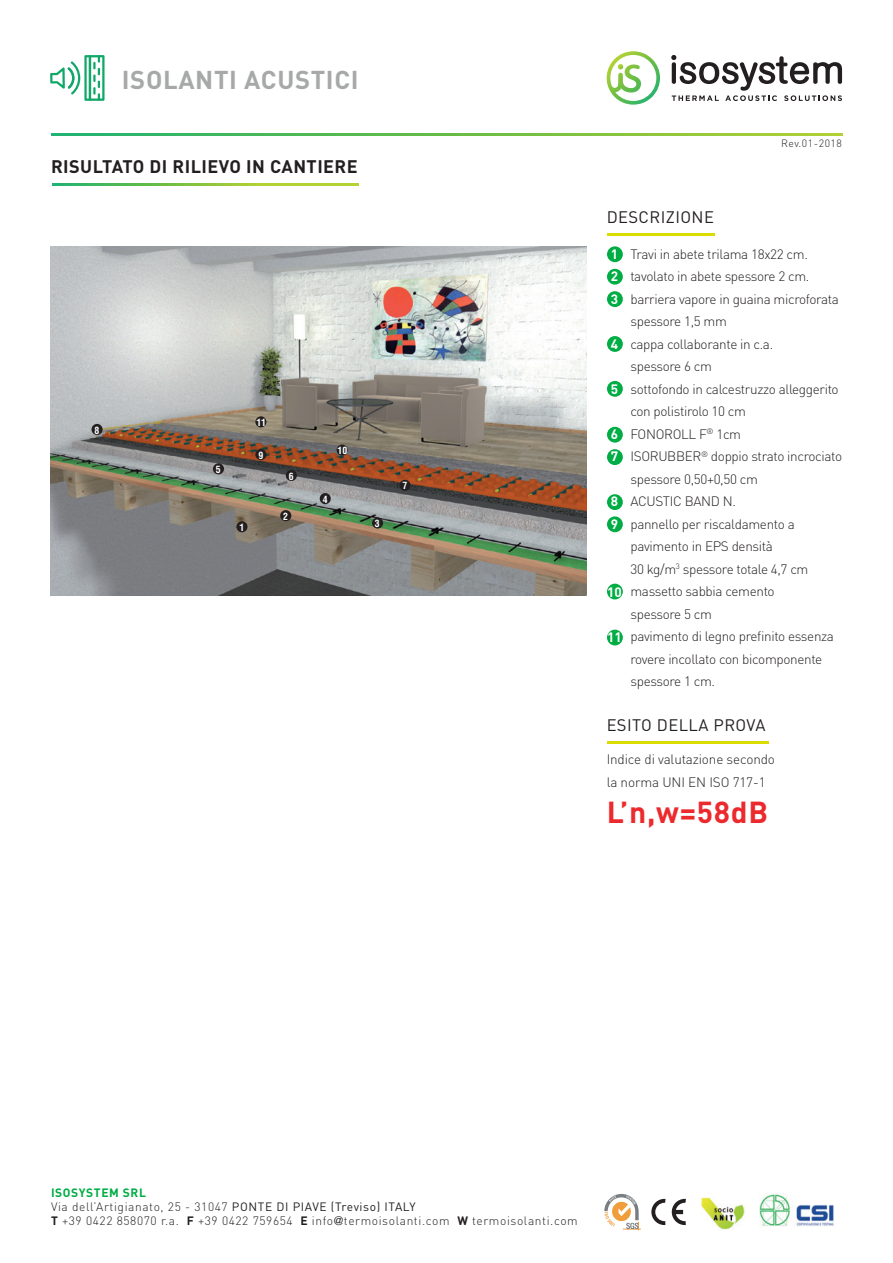
<style>
.page{position:relative;width:893px;height:1263px;background:#fff}
.page>*{position:absolute;margin:0;border:0;box-sizing:border-box;transform-origin:0 0}
.t1{font:700 30px "DIN";color:#ec2a2d}
.t2{font:700 25.5px "DIN";letter-spacing:.025em;color:#a7a9a9}
.t3{font:700 18px "DIN";letter-spacing:.025em;color:#231f20}
.t4{font:16.5px "DIN";letter-spacing:.025em;color:#231f20}
.t5{font:300 13.5px/22.5px "DIN";letter-spacing:-.025em;color:#231f20}
.t6{font:700 13.5px "DIN";color:#fff}
.t7{font:300 12px "DIN";letter-spacing:.05em;color:#231f20}
.t8{font:700 12px "DIN";letter-spacing:.05em;color:#00ad44}
.t9{font:300 10.5px "DIN";letter-spacing:.05em;color:#231f20}
.t10{font:700 condensed 9.75px "Helvetica";color:#fff}
.s1{font-weight:400}
.s2{font-weight:700}
.s3{font-family:"Helvetica"}
</style>
<div class="page">
<svg style="left:607px;top:51px;width:53px;height:54px"></svg>
<svg style="left:671px;top:55px;width:171px;height:46px"></svg>
<svg style="left:50px;top:55px;width:55px;height:46px"></svg>
<svg style="left:51px;top:134px;width:791px;height:2px;background:#68be4d"></svg>
<svg style="left:604px;top:1194px;width:37px;height:36px"></svg>
<svg style="left:651px;top:1199px;width:14px;height:26px"></svg>
<svg style="left:672px;top:1199px;width:14px;height:26px"></svg>
<img style="left:701px;top:1197px;width:44px;height:33px">
<img style="left:760px;top:1194px;width:74px;height:32px">
<div style="left:607px;top:246px;width:16px;height:16px;background:#00ad44;border-radius:50%"></div>
<div style="left:607px;top:381px;width:16px;height:16px;background:#00ad44;border-radius:50%"></div>
<div style="left:607px;top:336px;width:16px;height:16px;background:#00ad44;border-radius:50%"></div>
<div style="left:607px;top:449px;width:16px;height:16px;background:#00ad44;border-radius:50%"></div>
<div style="left:607px;top:494px;width:16px;height:16px;background:#00ad44;border-radius:50%"></div>
<div style="left:607px;top:516px;width:16px;height:16px;background:#00ad44;border-radius:50%"></div>
<div style="left:607px;top:584px;width:16px;height:15px;background:#00ad44;border-radius:50%"></div>
<div style="left:607px;top:630px;width:16px;height:15px;background:#00ad44;border-radius:50%"></div>
<div style="left:607px;top:427px;width:16px;height:16px;background:#00ad44;border-radius:50%"></div>
<div style="left:607px;top:291px;width:16px;height:16px;background:#00ad44;border-radius:50%"></div>
<div style="left:607px;top:269px;width:16px;height:16px;background:#00ad44;border-radius:50%"></div>
<svg style="left:52px;top:184px;width:306px;height:2px"></svg>
<hr style="left:607px;top:742px;width:162px;height:2px;background:#dbdc00">
<hr style="left:607px;top:234px;width:107px;height:2px;background:#dbdc00">
<img style="left:50px;top:246px;width:537px;height:349px">
<div style="left:236px;top:521px;width:11px;height:11px;background:#231f20;border-radius:50%"></div>
<div style="left:280px;top:510px;width:11px;height:11px;background:#231f20;border-radius:50%"></div>
<div style="left:372px;top:517px;width:11px;height:11px;background:#231f20;border-radius:50%"></div>
<div style="left:320px;top:493px;width:11px;height:11px;background:#231f20;border-radius:50%"></div>
<div style="left:213px;top:463px;width:11px;height:11px;background:#231f20;border-radius:50%"></div>
<div style="left:286px;top:470px;width:11px;height:11px;background:#231f20;border-radius:50%"></div>
<div style="left:399px;top:480px;width:12px;height:11px;background:#231f20;border-radius:50%"></div>
<div style="left:92px;top:424px;width:11px;height:11px;background:#231f20;border-radius:50%"></div>
<div style="left:255px;top:449px;width:11px;height:11px;background:#231f20;border-radius:50%"></div>
<div style="left:337px;top:444px;width:11px;height:12px;background:#231f20;border-radius:50%"></div>
<div style="left:255px;top:416px;width:11px;height:11px;background:#231f20;border-radius:50%"></div>
<p class="t2" style="left:122px;top:63px;width:238px">ISOLANTI ACUSTICI</p>
<p class="t3" style="left:51px;top:155px;width:308px">RISULTATO DI RILIEVO IN CANTIERE</p>
<p class="t10" style="left:94px;top:424px;width:6px">8</p>
<p class="t10" style="left:216px;top:463px;width:6px">5</p>
<p class="t10" style="left:256px;top:416px;width:11px">11</p>
<p class="t10" style="left:258px;top:449px;width:6px">9</p>
<p class="t10" style="left:239px;top:521px;width:6px">1</p>
<p class="t10" style="left:289px;top:470px;width:6px">6</p>
<p class="t10" style="left:283px;top:510px;width:6px">2</p>
<p class="t10" style="left:338px;top:444px;width:11px">10</p>
<p class="t10" style="left:323px;top:493px;width:6px">4</p>
<p class="t10" style="left:375px;top:518px;width:6px">3</p>
<p class="t10" style="left:402px;top:480px;width:6px">7</p>
<p class="t4" style="left:607px;top:207px;width:109px">DESCRIZIONE</p>
<p class="t9" style="left:781px;top:136px;width:62px">Rev.01-2018</p>
<p class="t6" style="left:611px;top:245px;width:9px">1</p>
<p class="t6" style="left:611px;top:268px;width:9px">2</p>
<p class="t6" style="left:611px;top:290px;width:9px">3</p>
<p class="t6" style="left:611px;top:335px;width:9px">4</p>
<p class="t6" style="left:611px;top:380px;width:9px">5</p>
<p class="t6" style="left:611px;top:425px;width:9px">6</p>
<p class="t6" style="left:611px;top:448px;width:9px">7</p>
<p class="t6" style="left:611px;top:493px;width:9px">8</p>
<p class="t6" style="left:611px;top:515px;width:9px">9</p>
<p class="t6" style="left:607px;top:583px;width:16px">10</p>
<p class="t6" style="left:607px;top:628px;width:16px">11</p>
<p class="t5" style="left:630px;top:242px;width:179px">Travi in abete trilama 18x22 cm.</p>
<p class="t5" style="left:630px;top:265px;width:181px">tavolato in abete spessore 2 cm.</p>
<p class="t5" style="left:630px;top:287px;width:210px">barriera vapore in guaina microforata spessore 1,5 mm</p>
<p class="t5" style="left:630px;top:332px;width:144px">cappa collaborante in c.a.</p>
<p class="t5" style="left:630px;top:355px;width:83px">spessore 6 cm</p>
<p class="t5" style="left:630px;top:377px;width:210px">sottofondo in calcestruzzo alleggerito con polistirolo 10 cm</p>
<p class="t5" style="left:630px;top:422px;width:112px">FONOROLL F<sup>®</sup> 1cm</p>
<p class="t5" style="left:630px;top:445px;width:213px">ISORUBBER<sup>®</sup> doppio strato incrociato spessore 0,50+0,50 cm</p>
<p class="t5" style="left:630px;top:490px;width:107px">ACUSTIC BAND N.</p>
<p class="t5" style="left:630px;top:512px;width:166px">pannello per riscaldamento a</p>
<p class="t5" style="left:630px;top:535px;width:144px">pavimento in EPS densità</p>
<p class="t5" style="left:630px;top:557px;width:180px">30 kg/m<sup>3</sup> spessore totale 4,7 cm</p>
<p class="t5" style="left:630px;top:580px;width:146px">massetto sabbia cemento</p>
<p class="t5" style="left:630px;top:602px;width:83px">spessore 5 cm</p>
<p class="t5" style="left:630px;top:625px;width:205px">pavimento di legno prefinito essenza rovere incollato con bicomponente spessore 1 cm.</p>
<p class="t4" style="left:607px;top:715px;width:160px">ESITO DELLA PROVA</p>
<p class="t5" style="left:607px;top:748px;width:170px">Indice di valutazione secondo</p>
<p class="t5" style="left:607px;top:770px;width:160px">la norma UNI EN ISO 717-1</p>
<p class="t1" style="left:607px;top:792px;width:163px">L’n,w=58dB</p>
<p class="t8" style="left:51px;top:1184px;width:96px">ISOSYSTEM SRL</p>
<p class="t7" style="left:51px;top:1199px;width:366px">Via dell’Artigianato, 25 - 31047 <span class="s1">PONTE DI PIAVE (Treviso) ITALY</span></p>
<p class="t7" style="left:51px;top:1214px;width:528px"><span class="s2">T</span> +39 0422 858070 r.a. <span class="s2">F</span> +39 0422 759654 <span class="s2">E</span> info<span class="s3">@</span>termoisolanti.com <span class="s2">W</span> termoisolanti.com</p>
</div>
